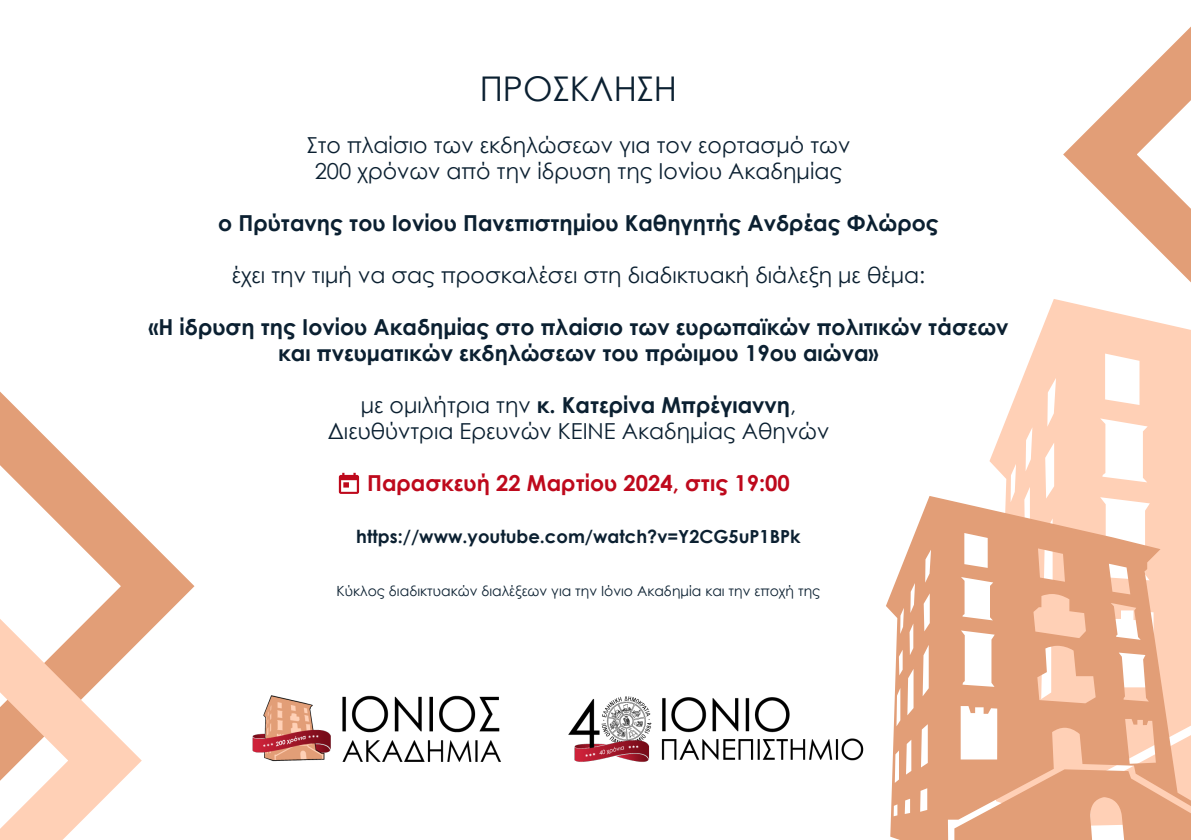
<style>
.page{position:relative;width:1191px;height:840px;background:#fff}
.page>*{position:absolute;margin:0;border:0;box-sizing:border-box;transform-origin:0 0}
.t1{font:34px "Century Gothic";color:#0b2031}
.t2{font:700 22px/26px "Century Gothic";color:#0b2031;text-align:center}
.t3{font:22px "Century Gothic";color:#0b2031}
.t4{font:700 22px "Century Gothic";color:#be091c}
.t5{font:700 18px "Century Gothic";color:#0b2031}
.t6{font:14px "Century Gothic";color:#0b2031}
.s1{font-weight:400}
</style>
<div class="page">
<svg style="left:989px;top:369px;width:37px;height:126px"></svg>
<svg style="left:886px;top:495px;width:305px;height:344px;fill:#e29e77"></svg>
<svg style="left:1026px;top:26px;width:165px;height:515px"></svg>
<img style="left:252px;top:695px;width:249px;height:67px">
<svg style="left:339px;top:472px;width:20px;height:21px"></svg>
<img style="left:568px;top:696px;width:296px;height:66px">
<svg style="left:0;top:391px;width:179px;height:448px"></svg>
<p class="t1" style="left:480px;top:65px;width:199px">ΠΡΟΣΚΛΗΣΗ</p>
<p class="t3" style="left:307px;top:130px;width:545px">Στο πλαίσιο των εκδηλώσεων για τον εορτασμό των</p>
<p class="t3" style="left:315px;top:156px;width:529px">200 χρόνων από την ίδρυση της Ιονίου Ακαδημίας</p>
<p class="t2" style="left:218px;top:209px;width:722px">ο Πρύτανης του Ιονίου Πανεπιστημίου Καθηγητής Ανδρέας Φλώρος</p>
<p class="t3" style="left:232px;top:260px;width:695px">έχει την τιμή να σας προσκαλέσει στη διαδικτυακή διάλεξη με θέμα:</p>
<p class="t2" style="left:148px;top:313px;width:861px">«Η ίδρυση της Ιονίου Ακαδημίας στο πλαίσιο των ευρωπαϊκών πολιτικών τάσεων και πνευματικών εκδηλώσεων του πρώιμου 19ου αιώνα»</p>
<p class="t2" style="left:361px;top:391px;width:437px"><span class="s1">με ομιλήτρια την</span> κ. Κατερίνα Μπρέγιαννη<span class="s1">,</span></p>
<p class="t3" style="left:328px;top:416px;width:503px">Διευθύντρια Ερευνών ΚΕΙΝΕ Ακαδημίας Αθηνών</p>
<p class="t4" style="left:367px;top:466px;width:424px">Παρασκευή 22 Μαρτίου 2024, στις 19:00</p>
<p class="t5" style="left:356px;top:523px;width:446px">https://www.youtube.com/watch?v=Y2CG5uP1BPk</p>
<p class="t6" style="left:337px;top:580px;width:485px">Κύκλος διαδικτυακών διαλέξεων για την Ιόνιο Ακαδημία και την εποχή της</p>
</div>
